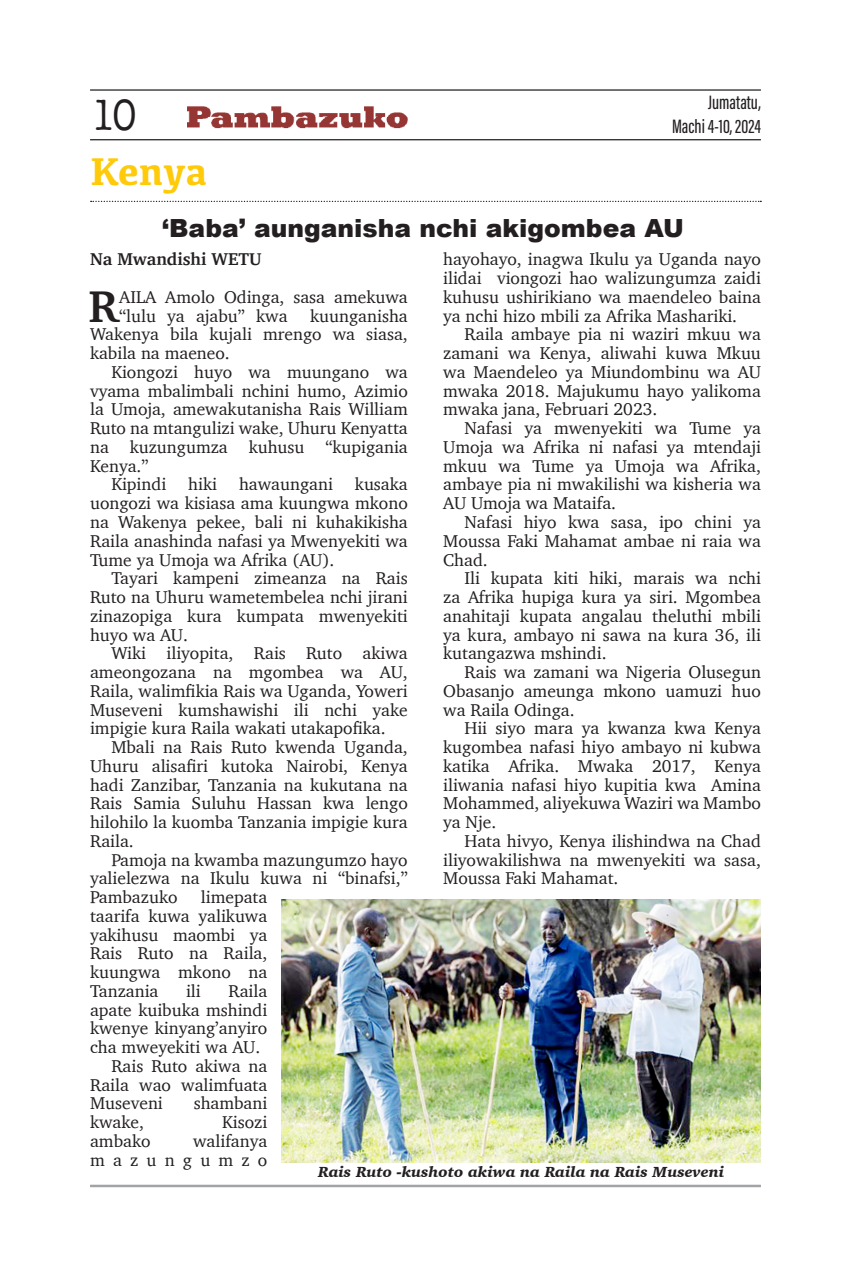
<style>
.page{position:relative;width:851px;height:1276px;background:#fff}
.page>*{position:absolute;margin:0;border:0;box-sizing:border-box;transform-origin:0 0}
.t1{font:700 45.5px "Charter";color:#231f20}
.t2{font:45px "American Typewriter";color:#231f20;scale:.84 1}
.t3{font:700 40px "Kefa";color:#feca0a}
.t4{font:900 25px "Arial";color:#231f20}
.t5{font:20px/24px "Acumin Variable Concept";color:#231f20;text-align:right}
.t6{font:17.5px/18.8px "Charter";color:#231f20;text-align:justify}
.t7{font:17.5px/18.8px "Charter";letter-spacing:.47em;color:#231f20;text-align:right}
.t8{font:700 17.5px "Charter";color:#231f20}
.t9{font:italic 900 15px "Charter";color:#231f20}
</style>
<div class="page">
<hr style="left:90px;top:89px;width:670px;height:2px;background:#231f20">
<hr style="left:90px;top:139px;width:670px;height:1px;background:#231f20">
<hr style="left:90px;top:1184px;width:670px;height:3px;background:#a1a3a6">
<svg style="left:91px;top:201px;width:670px;height:1px"></svg>
<img style="left:187px;top:106px;width:220px;height:23px">
<img style="left:281px;top:899px;width:479px;height:263px">
<h2 class="t2" style="left:92px;top:81px;width:55px">10</h2>
<p class="t5" style="left:672px;top:89px;width:90px">Jumatatu,<br>Machi 4-10, 2024</p>
<p class="t3" style="left:90px;top:145px;width:119px">Kenya</p>
<p class="t4" style="left:162px;top:210px;width:523px">‘Baba’ aunganisha nchi akigombea AU</p>
<p class="t8" style="left:90px;top:244px;width:173px">Na Mwandishi WETU</p>
<p class="t1" style="left:89px;top:267px;width:32px">R</p>
<p class="t6" style="left:119px;top:287px;width:290px">AILA Amolo Odinga, sasa amekuwa “lulu ya ajabu” kwa</p>
<p class="t6" style="left:443px;top:250px;width:319px">hayohayo, inagwa Ikulu ya Uganda nayo ilidai viongozi hao walizungumza zaidi kuhusu ushirikiano wa maendeleo baina ya nchi hizo mbili za Afrika Mashariki.</p>
<p class="t6" style="left:443px;top:325px;width:319px;text-indent:21px">Raila ambaye pia ni waziri mkuu wa zamani wa Kenya, aliwahi kuwa Mkuu wa Maendeleo ya Miundombinu wa AU mwaka 2018. Majukumu hayo yalikoma mwaka jana, Februari 2023.</p>
<p class="t6" style="left:443px;top:418px;width:319px;text-indent:21px">Nafasi ya mwenyekiti wa Tume ya Umoja wa Afrika ni nafasi ya mtendaji mkuu wa Tume ya Umoja wa Afrika, ambaye pia ni mwakilishi wa kisheria wa AU Umoja wa Mataifa.</p>
<p class="t6" style="left:443px;top:512px;width:319px;text-indent:21px">Nafasi hiyo kwa sasa, ipo chini ya Moussa Faki Mahamat ambae ni raia wa Chad.</p>
<p class="t6" style="left:443px;top:568px;width:319px;text-indent:21px">Ili kupata kiti hiki, marais wa nchi za Afrika hupiga kura ya siri. Mgombea anahitaji kupata angalau theluthi mbili ya kura, ambayo ni sawa na kura 36, ili kutangazwa mshindi.</p>
<p class="t6" style="left:443px;top:662px;width:319px;text-indent:21px">Rais wa zamani wa Nigeria Olusegun Obasanjo ameunga mkono uamuzi huo wa Raila Odinga.</p>
<p class="t6" style="left:443px;top:718px;width:319px;text-indent:21px">Hii siyo mara ya kwanza kwa Kenya kugombea nafasi hiyo ambayo ni kubwa katika Afrika. Mwaka 2017, Kenya iliwania nafasi hiyo kupitia kwa Amina Mohammed, aliyekuwa Waziri wa Mambo ya Nje.</p>
<p class="t6" style="left:443px;top:831px;width:319px;text-indent:21px">Hata hivyo, Kenya ilishindwa na Chad iliyowakilishwa na mwenyekiti wa sasa, Moussa Faki Mahamat.</p>
<p class="t6" style="left:90px;top:306px;width:319px;text-indent:220px">kuunganisha Wakenya bila kujali mrengo wa siasa, kabila na maeneo.</p>
<p class="t6" style="left:90px;top:362px;width:319px;text-indent:21px">Kiongozi huyo wa muungano wa vyama mbalimbali nchini humo, Azimio la Umoja, amewakutanisha Rais William Ruto na mtangulizi wake, Uhuru Kenyatta na kuzungumza kuhusu “kupigania Kenya.”</p>
<p class="t6" style="left:111px;top:475px;width:56px">Kipindi</p>
<p class="t6" style="left:188px;top:475px;width:30px">hiki</p>
<p class="t6" style="left:239px;top:475px;width:95px">hawaungani</p>
<p class="t6" style="left:90px;top:475px;width:319px;text-indent:265px">kusaka uongozi wa kisiasa ama kuungwa mkono na Wakenya pekee, bali ni kuhakikisha Raila anashinda nafasi ya Mwenyekiti wa Tume ya Umoja wa Afrika (AU).</p>
<p class="t6" style="left:90px;top:568px;width:319px;text-indent:21px">Tayari kampeni zimeanza na Rais Ruto na Uhuru wametembelea nchi jirani zinazopiga kura kumpata mwenyekiti huyo wa AU.</p>
<p class="t6" style="left:90px;top:643px;width:319px;text-indent:21px">Wiki iliyopita, Rais Ruto akiwa ameongozana na mgombea wa AU, Raila, walimfikia Rais wa Uganda, Yoweri Museveni kumshawishi ili nchi yake impigie kura Raila wakati utakapofika.</p>
<p class="t6" style="left:90px;top:737px;width:319px;text-indent:21px">Mbali na Rais Ruto kwenda Uganda, Uhuru alisafiri kutoka Nairobi, Kenya hadi Zanzibar, Tanzania na kukutana na Rais Samia Suluhu Hassan kwa lengo hilohilo la kuomba Tanzania impigie kura Raila.</p>
<p class="t6" style="left:90px;top:850px;width:319px;text-indent:21px">Pamoja na kwamba mazungumzo hayo yalielezwa na Ikulu kuwa ni “binafsi,” Pambazuko</p>
<p class="t6" style="left:90px;top:887px;width:179px;text-indent:111px">limepata taarifa kuwa yalikuwa yakihusu maombi ya Rais Ruto na Raila, kuungwa mkono na Tanzania</p>
<p class="t6" style="left:90px;top:981px;width:179px;text-indent:138px">Raila apate kuibuka mshindi kwenye kinyang’anyiro cha mweyekiti wa AU.</p>
<p class="t6" style="left:90px;top:1056px;width:179px;text-indent:21px">Rais Ruto akiwa na Raila wao walimfuata Museveni</p>
<p class="t6" style="left:186px;top:981px;width:16px">ili</p>
<p class="t6" style="left:194px;top:1093px;width:75px">shambani</p>
<p class="t6" style="left:90px;top:1112px;width:55px">kwake,</p>
<p class="t6" style="left:222px;top:1112px;width:47px">Kisozi</p>
<p class="t6" style="left:90px;top:1131px;width:62px">ambako</p>
<p class="t7" style="left:90px;top:1131px;width:179px">walifanya mazungumzo</p>
<p class="t9" style="left:318px;top:1162px;width:407px">Rais Ruto -kushoto akiwa na Raila na Rais Museveni</p>
</div>
